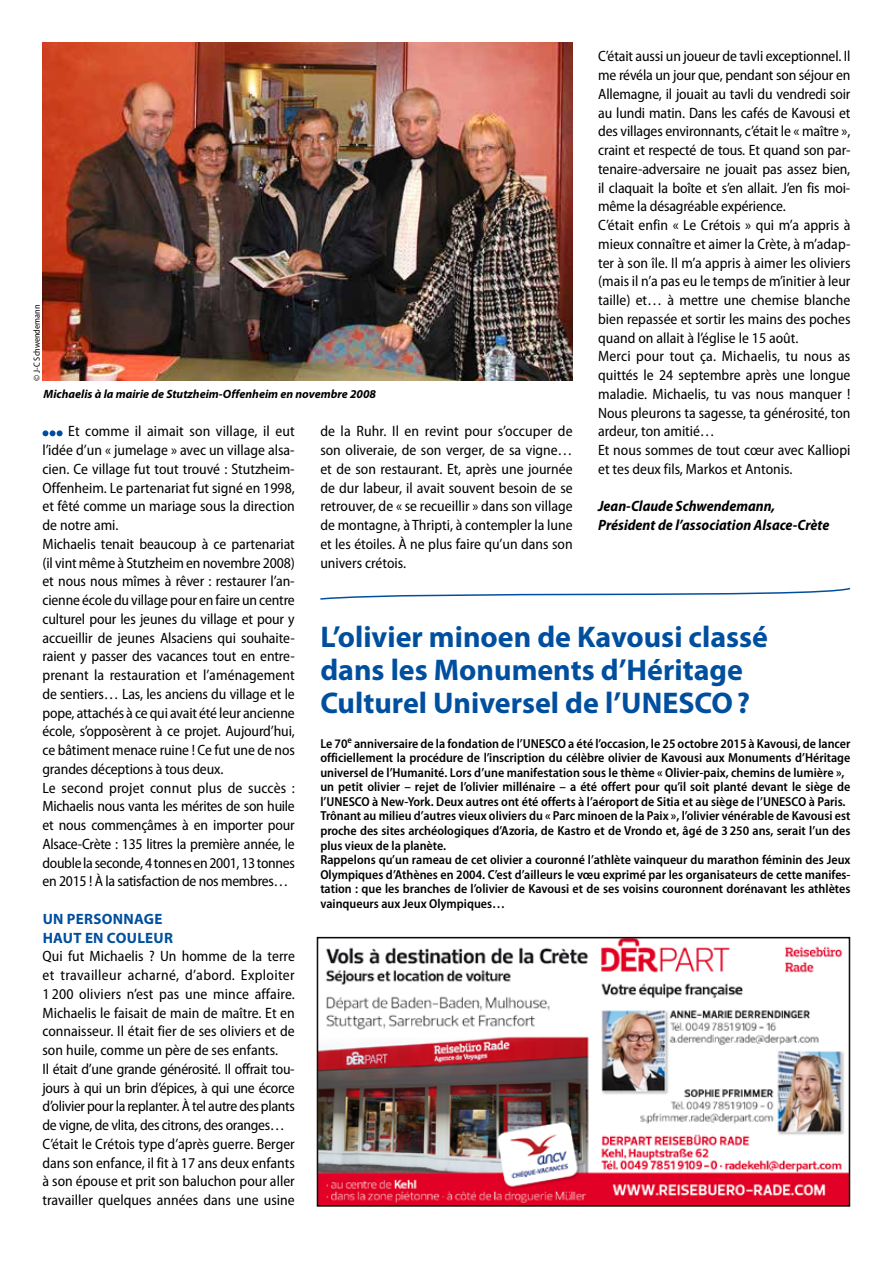
<style>
.page{position:relative;width:893px;height:1263px;background:#fff}
.page>*{position:absolute;margin:0;border:0;box-sizing:border-box;transform-origin:0 0}
.t1{font:700 30px/33px "Myriad Pro";color:#004f9f}
.t2{font:semi-condensed 15px/18.8px "Myriad Pro";letter-spacing:-.005em;color:#000}
.t3{font:italic 700 semi-condensed 15px/18.8px "Myriad Pro";color:#000}
.t4{font:700 15px/18.8px "Myriad Pro";letter-spacing:.02em;color:#004f9f}
.t5{font:600 semi-condensed 13.05px/14.5px "Myriad Pro";color:#000}
.t6{font:italic 700 12px "Myriad Pro";color:#000}
.t7{font:semi-condensed 9px "Myriad Pro";color:#000}
</style>
<div class="page">
<img style="left:317px;top:937px;width:533px;height:269px">
<div style="left:318px;top:938px;width:531px;height:268px;border:1px solid #000"></div>
<svg style="left:320px;top:587px;width:531px;height:13px"></svg>
<img style="left:43px;top:43px;width:530px;height:337px">
<svg style="left:43px;top:430px;width:20px;height:6px"></svg>
<p class="t2" style="left:598px;top:47px;width:254px">C’était aussi un joueur de tavli exceptionnel. Il me révéla un jour que, pendant son séjour en Allemagne, il jouait au tavli du vendredi soir au lundi matin. Dans les cafés de Kavousi et des villages environnants, c’était le « maître », craint et respecté de tous. Et quand son par&shy;tenaire-adversaire ne jouait pas assez bien, il claquait la boîte et s’en allait. J’en fis moi&shy;même la désagréable expérience.<br>C’était enfin « Le Crétois » qui m’a appris à mieux connaître et aimer la Crète, à m’adap&shy;ter à son île. Il m’a appris à aimer les oliviers (mais il n’a pas eu le temps de m’initier à leur taille) et… à mettre une chemise blanche bien repassée et sortir les mains des poches quand on allait à l’église le 15 août.<br>Merci pour tout ça. Michaelis, tu nous as quittés le 24 septembre après une longue maladie. Michaelis, tu vas nous manquer !<br>Nous pleurons ta sagesse, ta générosité, ton ardeur, ton amitié…<br>Et nous sommes de tout cœur avec Kalliopi et tes deux fils, Markos et Antonis.</p>
<p class="t3" style="left:598px;top:497px;width:233px">Jean-Claude Schwendemann,<br>Président de l’association Alsace-Crète</p>
<p class="t7" style="left:32px;top:381px;width:78px;rotate:-90deg">© J-C Schwendemann</p>
<p class="t6" style="left:44px;top:387px;width:334px">Michaelis à la mairie de Stutzheim-Offenheim en novembre 2008</p>
<p class="t2" style="left:43px;top:422px;width:254px;text-indent:26px">Et comme il aimait son village, il eut l’idée d’un « jumelage » avec un village alsa&shy;cien. Ce village fut tout trouvé : Stutzheim-Offenheim. Le partenariat fut signé en 1998, et fêté comme un mariage sous la direction de notre ami.<br>Michaelis tenait beaucoup à ce partenariat (il vint même à Stutzheim en novembre 2008) et nous nous mîmes à rêver : restaurer l’an&shy;cienne école du village pour en faire un centre culturel pour les jeunes du village et pour y accueillir de jeunes Alsaciens qui souhaite&shy;raient y passer des vacances tout en entre&shy;prenant la restauration et l’aménagement de sentiers… Las, les anciens du village et le pope, attachés à ce qui avait été leur ancienne école, s’opposèrent à ce projet. Aujourd’hui, ce bâtiment menace ruine ! Ce fut une de nos grandes déceptions à tous deux.<br>Le second projet connut plus de succès :<br>Michaelis nous vanta les mérites de son huile et nous commençâmes à en importer pour Alsace-Crète : 135 litres la première année, le double la seconde, 4 tonnes en 2001, 13 tonnes en 2015 ! À la satisfaction de nos membres…</p>
<p class="t4" style="left:43px;top:910px;width:132px">Un personnage haut en couleur</p>
<p class="t2" style="left:43px;top:947px;width:254px">Qui fut Michaelis ? Un homme de la terre et travailleur acharné, d’abord. Exploiter 1 200 oliviers n’est pas une mince affaire.<br>Michaelis le faisait de main de maître. Et en connaisseur. Il était fier de ses oliviers et de son huile, comme un père de ses enfants.<br>Il était d’une grande générosité. Il offrait tou&shy;jours à qui un brin d’épices, à qui une écorce d’olivier pour la replanter. À tel autre des plants de vigne, de vlita, des citrons, des oranges… C’était le Crétois type d’après guerre. Berger dans son enfance, il fit à 17 ans deux enfants à son épouse et prit son baluchon pour aller travailler quelques années dans une usine</p>
<p class="t2" style="left:320px;top:422px;width:254px;text-align:justify">de la Ruhr. Il en revint pour s’occuper de son oliveraie, de son verger, de sa vigne… et de son restaurant. Et, après une journée de dur labeur, il avait souvent besoin de se retrouver, de « se recueillir » dans son village de montagne, à Thripti, à contempler la lune et les étoiles. À ne plus faire qu’un dans son univers crétois.</p>
<h1 class="t1" style="left:320px;top:621px;width:449px">L’olivier minoen de Kavousi classé dans les Monuments d’Héritage<br>Culturel Universel de l’UNESCO ?</h1>
<p class="t5" style="left:320px;top:736px;width:532px">Le 70<sup>e</sup> anniversaire de la fondation de l’UNESCO a été l’occasion, le 25 octobre 2015 à Kavousi, de lancer officiellement la procédure de l’inscription du célèbre olivier de Kavousi aux Monuments d’Héritage universel de l’Humanité. Lors d’une manifestation sous le thème « Olivier-paix, chemins de lumière », un petit olivier – rejet de l’olivier millénaire – a été offert pour qu’il soit planté devant le siège de l’UNESCO à New-York. Deux autres ont été offerts à l’aéroport de Sitia et au siège de l’UNESCO à Paris.<br>Trônant au milieu d’autres vieux oliviers du « Parc minoen de la Paix », l’olivier vénérable de Kavousi est proche des sites archéologiques d’Azoria, de Kastro et de Vrondo et, âgé de 3250 ans, serait l’un des plus vieux de la planète.<br>Rappelons qu’un rameau de cet olivier a couronné l’athlète vainqueur du marathon féminin des Jeux Olympiques d’Athènes en 2004. C’est d’ailleurs le vœu exprimé par les organisateurs de cette manifes&shy;tation : que les branches de l’olivier de Kavousi et de ses voisins couronnent dorénavant les athlètes vainqueurs aux Jeux Olympiques…</p>
</div>
